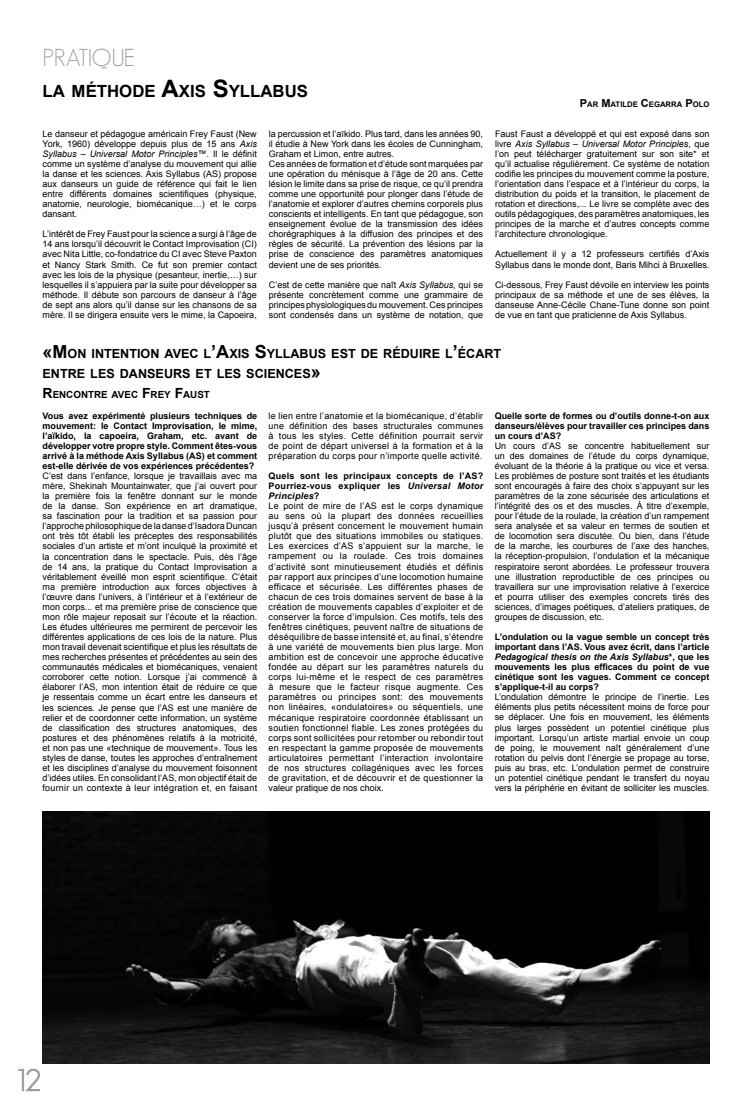
<style>
.page{position:relative;width:752px;height:1106px;background:#fff}
.page>*{position:absolute;margin:0;border:0;box-sizing:border-box;transform-origin:0 0}
.t1{font:300 24px "Geosans";color:#9c9d9f}
.t2{font:700 16.8px "Arial";color:#000}
.t3{font:700 12.6px/20.1px "Arial";color:#000}
.t4{font:700 9.8px "Arial";color:#000}
.t5{font:9px/10.1px "Arial";letter-spacing:.025em;color:#000;text-align:justify}
.t6{font:9px/10.1px "Arial";color:#000}
.t7{font:700 9px/10.1px "Arial";color:#000;text-align:justify}
.t8{font:700 7.7px "Arial";color:#000}
.s1{font-size:24px}
.s2{font-size:11px}
.s3{font-style:italic}
.s4{font-size:18px}
.s5{font-size:14px}
.s6{font-weight:700}
.s7{font-weight:700;font-style:italic}
</style>
<div class="page">
<svg style="left:18px;top:1068px;width:22px;height:23px"></svg>
<img style="left:43px;top:811px;width:666px;height:252px">
<h1 class="t1" style="left:43px;top:44px;width:91px">PRATIQUE</h1>
<h2 class="t2" style="left:43px;top:80px;width:267px">LA MÉTHODE <span class="s1">A</span>XIS <span class="s1">S</span>YLLABUS</h2>
<p class="t8" style="left:579px;top:99px;width:131px"><span class="s2">P</span>AR <span class="s2">M</span>ATILDE <span class="s2">C</span>EGARRA <span class="s2">P</span>OLO</p>
<p class="t5" style="left:43px;top:129px;width:216px">Le danseur et pédagogue américain Frey Faust (New York, 1960) développe depuis plus de 15 ans <span class="s3">Axis Syllabus – Universal Motor Principles™</span>. Il le définit comme un système d’analyse du mouvement qui allie la danse et les sciences. Axis Syllabus (AS) propose aux danseurs un guide de référence qui fait le lien entre différents domaines scientifiques (physique, anatomie, neurologie, biomécanique…) et le corps dansant.</p>
<p class="t5" style="left:43px;top:229px;width:216px">L’intérêt de Frey Faust pour la science a surgi à l’âge de 14 ans lorsqu’il découvrit le Contact Improvisation (CI) avec Nita Little, co-fondatrice du CI avec Steve Paxton et Nancy Stark Smith. Ce fut son premier contact avec les lois de la physique (pesanteur, inertie,…) sur lesquelles il s’appuiera par la suite pour développer sa méthode. Il débute son parcours de danseur à l’âge de sept ans alors qu’il danse sur les chansons de sa mère. Il se dirigera ensuite vers le mime, la Capoeira,</p>
<p class="t6" style="left:269px;top:128px;width:216px">la percussion et l’aïkido. Plus tard, dans les années 90, il étudie à New York dans les écoles de Cunningham, Graham et Limon, entre autres.<br>Ces années de formation et d’étude sont marquées par une opération du ménisque à l’âge de 20 ans. Cette lésion le limite dans sa prise de risque, ce qu’il prendra comme une opportunité pour plonger dans l’étude de l’anatomie et explorer d’autres chemins corporels plus conscients et intelligents. En tant que pédagogue, son enseignement évolue de la transmission des idées chorégraphiques à la diffusion des principes et des règles de sécurité. La prévention des lésions par la prise de conscience des paramètres anatomiques devient une de ses priorités.</p>
<p class="t5" style="left:269px;top:279px;width:216px">C’est de cette manière que naît <span class="s3">Axis Syllabus</span>, qui se présente concrètement comme une grammaire de principes physiologiques du mouvement. Ces principes sont condensés dans un système de notation, que</p>
<p class="t5" style="left:495px;top:128px;width:216px">Faust Faust a développé et qui est exposé dans son livre <span class="s3">Axis Syllabus – Universal Motor Principles</span>, que l’on peut télécharger gratuitement sur son site* et qu’il actualise régulièrement. Ce système de notation codifie les principes du mouvement comme la posture, l’orientation dans l’espace et à l’intérieur du corps, la distribution du poids et la transition, le placement de rotation et directions,... Le livre se complète avec des outils pédagogiques, des paramètres anatomiques, les principes de la marche et d’autres concepts comme l’architecture chronologique.</p>
<p class="t6" style="left:495px;top:249px;width:216px">Actuellement il y a 12 professeurs certifiés d’Axis<br>Syllabus dans le monde dont, Baris Mihci à Bruxelles.</p>
<p class="t5" style="left:495px;top:279px;width:216px">Ci-dessous, Frey Faust dévoile en interview les points principaux de sa méthode et une de ses élèves, la danseuse Anne-Cécile Chane-Tune donne son point de vue en tant que praticienne de Axis Syllabus.</p>
<h3 class="t3" style="left:43px;top:344px;width:460px"><span class="s4">«M</span> ON INTENTION AVEC L<span class="s4">’A</span>XIS <span class="s4">S</span>YLLABUS EST DE RÉDUIRE L<span class="s4">’</span>ÉCART<br>ENTRE LES DANSEURS ET LES SCIENCES<span class="s4">»</span></h3>
<p class="t4" style="left:43px;top:388px;width:169px"><span class="s5">R</span>ENCONTRE AVEC <span class="s5">F</span> REY <span class="s5">F</span>AUST</p>
<p class="t7" style="left:43px;top:410px;width:216px">Vous avez expérimenté plusieurs techniques de mouvement: le Contact Improvisation, le mime, l’aïkido, la capoeira, Graham, etc. avant de développer votre propre style. Comment êtes-vous arrivé à la méthode Axis Syllabus (AS) et comment est-elle dérivée de vos expériences précédentes?</p>
<p class="t5" style="left:43px;top:471px;width:216px">C’est dans l’enfance, lorsque je travaillais avec ma mère, Shekinah Mountainwater, que j’ai ouvert pour la première fois la fenêtre donnant sur le monde de la danse. Son expérience en art dramatique, sa fascination pour la tradition et sa passion pour l’approche philosophique de la danse d’Isadora Duncan ont très tôt établi les préceptes des responsabilités sociales d’un artiste et m’ont inculqué la proximité et la concentration dans le spectacle. Puis, dès l’âge de 14 ans, la pratique du Contact Improvisation a véritablement éveillé mon esprit scientifique. C’était ma première introduction aux forces objectives à l’œuvre dans l’univers, à l’intérieur et à l’extérieur de mon corps... et ma première prise de conscience que mon rôle majeur reposait sur l’écoute et la réaction.<br>Les études ultérieures me permirent de percevoir les différentes applications de ces lois de la nature. Plus mon travail devenait scientifique et plus les résultats de mes recherches présentes et précédentes au sein des communautés médicales et biomécaniques, venaient corroborer cette notion. Lorsque j’ai commencé à élaborer l’AS, mon intention était de réduire ce que je ressentais comme un écart entre les danseurs et les sciences. Je pense que l’AS est une manière de relier et de coordonner cette information, un système de classification des structures anatomiques, des postures et des phénomènes relatifs à la motricité, et non pas une «technique de mouvement». Tous les styles de danse, toutes les approches d’entraînement et les disciplines d’analyse du mouvement foisonnent d’idées utiles. En consolidant l’AS, mon objectif était de fournir un contexte à leur intégration et, en faisant</p>
<p class="t5" style="left:268px;top:410px;width:216px">le lien entre l’anatomie et la biomécanique, d’établir une définition des bases structurales communes à tous les styles. Cette définition pourrait servir de point de départ universel à la formation et à la préparation du corps pour n’importe quelle activité.</p>
<p class="t5" style="left:268px;top:471px;width:216px;text-align:left"><span class="s6">Quels sont les principaux concepts de l’AS?<br>Pourriez-vous expliquer les</span> <span class="s7">Universal Motor Principles</span><span class="s6">?<br></span>Le point de mire de l’AS est le corps dynamique au sens où la plupart des données recueillies jusqu’à présent concernent le mouvement humain plutôt que des situations immobiles ou statiques.<br>Les exercices d’AS s’appuient sur la marche, le rampement ou la roulade. Ces trois domaines d’activité sont minutieusement étudiés et définis par rapport aux principes d’une locomotion humaine efficace et sécurisée. Les différentes phases de chacun de ces trois domaines servent de base à la création de mouvements capables d’exploiter et de conserver la force d’impulsion. Ces motifs, tels des fenêtres cinétiques, peuvent naître de situations de déséquilibre de basse intensité et, au final, s’étendre à une variété de mouvements bien plus large. Mon ambition est de concevoir une approche éducative fondée au départ sur les paramètres naturels du corps lui-même et le respect de ces paramètres à mesure que le facteur risque augmente. Ces paramètres ou principes sont: des mouvements non linéaires, «ondulatoires» ou séquentiels, une mécanique respiratoire coordonnée établissant un soutien fonctionnel fiable. Les zones protégées du corps sont sollicitées pour retomber ou rebondir tout en respectant la gamme proposée de mouvements articulatoires permettant l’interaction involontaire de nos structures collagéniques avec les forces de gravitation, et de découvrir et de questionner la valeur pratique de nos choix.</p>
<p class="t7" style="left:494px;top:410px;width:216px">Quelle sorte de formes ou d’outils donne-t-on aux danseurs/élèves pour travailler ces principes dans un cours d’AS?</p>
<p class="t5" style="left:494px;top:440px;width:216px">Un cours d’AS se concentre habituellement sur un des domaines de l’étude du corps dynamique, évoluant de la théorie à la pratique ou vice et versa.<br>Les problèmes de posture sont traités et les étudiants sont encouragés à faire des choix s’appuyant sur les paramètres de la zone sécurisée des articulations et l’intégrité des os et des muscles. À titre d’exemple, pour l’étude de la roulade, la création d’un rampement sera analysée et sa valeur en termes de soutien et de locomotion sera discutée. Ou bien, dans l’étude de la marche, les courbures de l’axe des hanches, la réception-propulsion, l’ondulation et la mécanique respiratoire seront abordées. Le professeur trouvera une illustration reproductible de ces principes ou travaillera sur une improvisation relative à l’exercice et pourra utiliser des exemples concrets tirés des sciences, d’images poétiques, d’ateliers pratiques, de groupes de discussion, etc.</p>
<p class="t7" style="left:494px;top:632px;width:216px">L’ondulation ou la vague semble un concept très important dans l’AS. Vous avez écrit, dans l’article <span class="s3">Pedagogical thesis on the Axis Syllabus</span>*, que les mouvements les plus efficaces du point de vue cinétique sont les vagues. Comment ce concept s’applique-t-il au corps?</p>
<p class="t5" style="left:494px;top:692px;width:216px">L’ondulation démontre le principe de l’inertie. Les éléments plus petits nécessitent moins de force pour se déplacer. Une fois en mouvement, les éléments plus larges possèdent un potentiel cinétique plus important. Lorsqu’un artiste martial envoie un coup de poing, le mouvement naît généralement d’une rotation du pelvis dont l’énergie se propage au torse, puis au bras, etc. L’ondulation permet de construire un potentiel cinétique pendant le transfert du noyau vers la périphérie en évitant de solliciter les muscles.</p>
</div>
